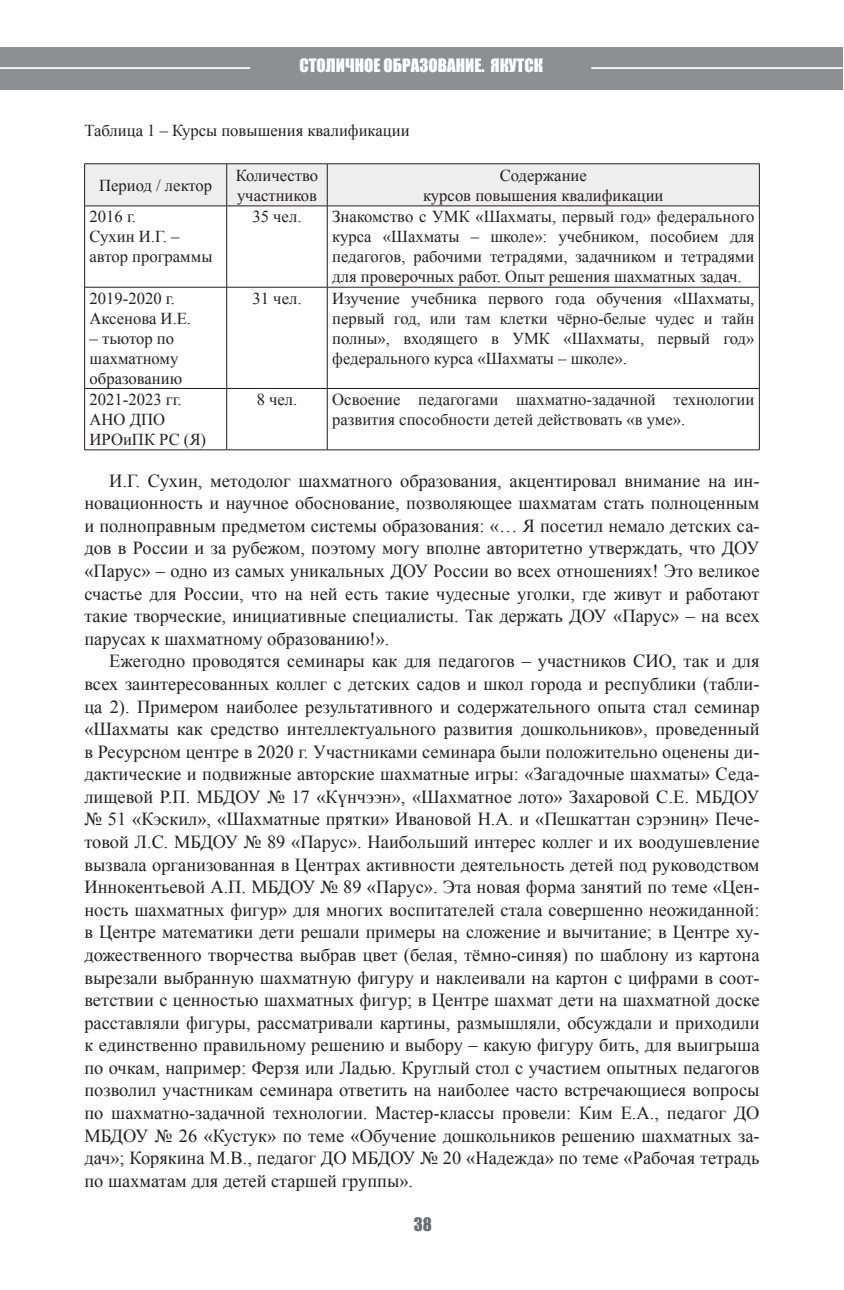
<style>
.page{position:relative;width:844px;height:1290px;background:#fff}
.page>*{position:absolute;margin:0;border:0;box-sizing:border-box;transform-origin:0 0}
.t1{font:18.38px/22.6px "Times New Roman";color:#231f20;text-align:justify}
.t2{font:16.97px "Impact";color:#fff}
.t3{font:16.97px "Impact";color:#6c6d70}
.t4{font:16.62px/19.9px "Times New Roman";color:#231f20}
</style>
<div class="page">
<div style="left:0;top:47px;width:842px;height:42px;background:#8d8f92"></div>
<hr style="left:0;top:67px;width:250px;height:2px;background:#fff">
<hr style="left:591px;top:67px;width:251px;height:2px;background:#fff">
<div style="left:85px;top:164px;width:673px;height:42px;background:#eeeeef"></div>
<hr style="left:84px;top:163px;width:143px;height:1px;background:#231f20">
<hr style="left:84px;top:164px;width:1px;height:42px;background:#231f20">
<hr style="left:227px;top:163px;width:100px;height:1px;background:#231f20">
<hr style="left:226px;top:164px;width:1px;height:42px;background:#231f20">
<hr style="left:327px;top:163px;width:432px;height:1px;background:#231f20">
<hr style="left:327px;top:164px;width:1px;height:42px;background:#231f20">
<hr style="left:758px;top:164px;width:1px;height:42px;background:#231f20">
<hr style="left:84px;top:206px;width:143px;height:1px;background:#231f20">
<hr style="left:84px;top:206px;width:1px;height:81px;background:#231f20">
<hr style="left:227px;top:206px;width:100px;height:1px;background:#231f20">
<hr style="left:226px;top:206px;width:1px;height:81px;background:#231f20">
<hr style="left:327px;top:206px;width:432px;height:1px;background:#231f20">
<hr style="left:327px;top:206px;width:1px;height:81px;background:#231f20">
<hr style="left:758px;top:206px;width:1px;height:81px;background:#231f20">
<hr style="left:84px;top:287px;width:143px;height:1px;background:#231f20">
<hr style="left:84px;top:287px;width:1px;height:101px;background:#231f20">
<hr style="left:227px;top:287px;width:100px;height:1px;background:#231f20">
<hr style="left:226px;top:287px;width:1px;height:101px;background:#231f20">
<hr style="left:327px;top:287px;width:432px;height:1px;background:#231f20">
<hr style="left:327px;top:287px;width:1px;height:101px;background:#231f20">
<hr style="left:758px;top:287px;width:1px;height:101px;background:#231f20">
<hr style="left:84px;top:388px;width:143px;height:1px;background:#231f20">
<hr style="left:84px;top:389px;width:1px;height:61px;background:#231f20">
<hr style="left:227px;top:388px;width:100px;height:1px;background:#231f20">
<hr style="left:226px;top:389px;width:1px;height:61px;background:#231f20">
<hr style="left:327px;top:388px;width:432px;height:1px;background:#231f20">
<hr style="left:327px;top:389px;width:1px;height:61px;background:#231f20">
<hr style="left:758px;top:389px;width:1px;height:61px;background:#231f20">
<hr style="left:84px;top:449px;width:143px;height:1px;background:#231f20">
<hr style="left:227px;top:449px;width:100px;height:1px;background:#231f20">
<hr style="left:327px;top:449px;width:432px;height:1px;background:#231f20">
<p class="t2" style="left:299px;top:52px;width:245px">столичное образование. Якутск</p>
<p class="t4" style="left:84px;top:120px;width:326px">Таблица 1 – Курсы повышения квалификации</p>
<p class="t4" style="left:99px;top:175px;width:115px">Период / лектор</p>
<p class="t4" style="left:236px;top:165px;width:84px">Количество участников</p>
<p class="t4" style="left:423px;top:165px;width:242px;text-align:center">Содержание<br>курсов повышения квалификации</p>
<p class="t4" style="left:90px;top:207px;width:124px">2016 г.<br>Сухин И.Г. – автор программы</p>
<p class="t4" style="left:252px;top:207px;width:50px">35 чел.</p>
<p class="t4" style="left:332px;top:207px;width:423px;text-align:justify">Знакомство с УМК «Шахматы, первый год» федерального курса «Шахматы – школе»: учебником, пособием для педагогов, рабочими тетрадями, задачником и тетрадями для проверочных работ. Опыт решения шахматных задач.</p>
<p class="t4" style="left:90px;top:288px;width:103px">2019-2020 г.<br>Аксенова И.Е.</p>
<p class="t4" style="left:90px;top:328px;width:94px">– тьютор по шахматному образованию</p>
<p class="t4" style="left:252px;top:288px;width:50px">31 чел.</p>
<p class="t4" style="left:332px;top:288px;width:423px;text-align:justify">Изучение учебника первого года обучения «Шахматы, первый год, или там клетки чёрно-белые чудес и тайн полны», входящего в УМК «Шахматы, первый год» федерального курса «Шахматы – школе».</p>
<p class="t4" style="left:90px;top:389px;width:118px">2021-2023 гг.<br>АНО ДПО<br>ИРОиПК РС (Я)</p>
<p class="t4" style="left:256px;top:389px;width:42px">8 чел.</p>
<p class="t4" style="left:332px;top:389px;width:423px">Освоение педагогами шахматно-задачной технологии развития способности детей действовать «в уме».</p>
<p class="t1" style="left:84px;top:469px;width:676px;text-indent:25px">И.Г. Сухин, методолог шахматного образования, акцентировал внимание на ин&shy;новационность и научное обоснование, позволяющее шахматам стать полноценным и полноправным предметом системы образования: «… Я посетил немало детских са&shy;дов в России и за рубежом, поэтому могу вполне авторитетно утверждать, что ДОУ «Парус» – одно из самых уникальных ДОУ России во всех отношениях! Это великое счастье для России, что на ней есть такие чудесные уголки, где живут и работают такие творческие, инициативные специалисты. Так держать ДОУ «Парус» – на всех парусах к шахматному образованию!».</p>
<p class="t1" style="left:84px;top:649px;width:676px;text-indent:25px">Ежегодно проводятся семинары как для педагогов – участников СИО, так и для всех заинтересованных коллег с детских садов и школ города и республики (табли&shy;ца 2). Примером наиболее результативного и содержательного опыта стал семинар «Шахматы как средство интеллектуального развития дошкольников», проведенный в Ресурсном центре в 2020 г. Участниками семинара были положительно оценены ди&shy;дактические и подвижные авторские шахматные игры: «Загадочные шахматы» Седа&shy;лищевой Р.П. МБДОУ № 17 «Күнчээн», «Шахматное лото» Захаровой С.Е. МБДОУ № 51 «Кэскил», «Шахматные прятки» Ивановой Н.А. и «Пешкаттан сэрэниӊ» Пече&shy;товой Л.С. МБДОУ № 89 «Парус». Наибольший интерес коллег и их воодушевление вызвала организованная в Центрах активности деятельность детей под руководством Иннокентьевой А.П. МБДОУ № 89 «Парус». Эта новая форма занятий по теме «Цен&shy;ность шахматных фигур» для многих воспитателей стала совершенно неожиданной: в Центре математики дети решали примеры на сложение и вычитание; в Центре ху&shy;дожественного творчества выбрав цвет (белая, тёмно-синяя) по шаблону из картона вырезали выбранную шахматную фигуру и наклеивали на картон с цифрами в соот&shy;ветствии с ценностью шахматных фигур; в Центре шахмат дети на шахматной доске расставляли фигуры, рассматривали картины, размышляли, обсуждали и приходили к единственно правильному решению и выбору – какую фигуру бить, для выигрыша по очкам, например: Ферзя или Ладью. Круглый стол с участием опытных педагогов позволил участникам семинара ответить на наиболее часто встречающиеся вопросы по шахматно-задачной технологии. Мастер-классы провели: Ким Е.А., педагог ДО МБДОУ № 26 «Кустук» по теме «Обучение дошкольников решению шахматных за&shy;дач»; Корякина М.В., педагог ДО МБДОУ № 20 «Надежда» по теме «Рабочая тетрадь по шахматам для детей старшей группы».</p>
<p class="t3" style="left:414px;top:1211px;width:20px">38</p>
</div>
